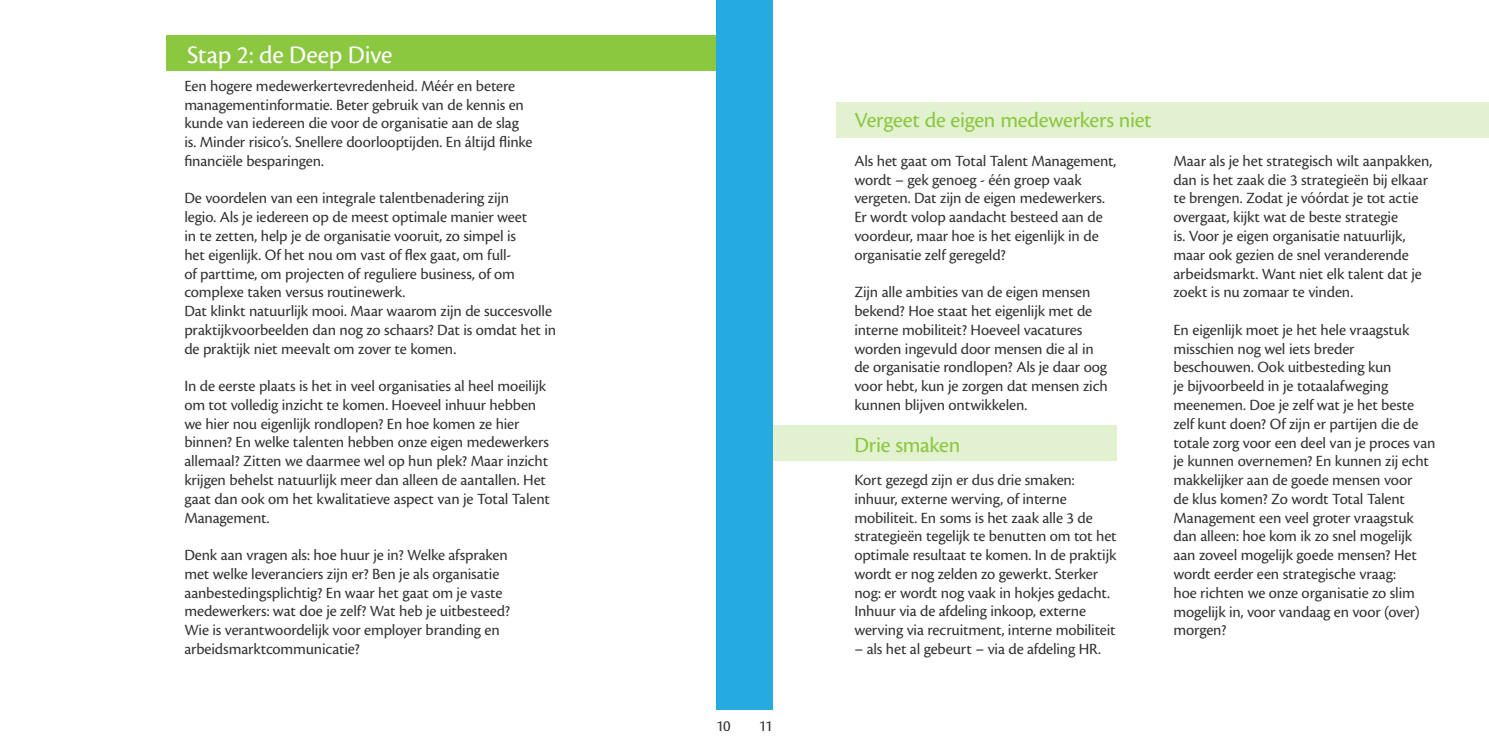
<style>
.page{position:relative;width:1489px;height:745px;background:#fff}
.page>*{position:absolute;margin:0;border:0;box-sizing:border-box;transform-origin:0 0}
.t1{font:26.25px "Cronos Pro";letter-spacing:-.01em;color:#fff}
.t2{font:22.5px "Cronos Pro";letter-spacing:-.01em;color:#8cc740}
.t3{font:16.25px/18.8px "Cronos Pro";letter-spacing:-.01em;color:#323232}
</style>
<div class="page">
<div style="left:716px;top:0;width:56px;height:709px;background:#26abe0"></div>
<div style="left:836px;top:102px;width:652px;height:35px;background:#e2f1cf"></div>
<div style="left:772px;top:424px;width:344px;height:36px;background:#e2f1cf"></div>
<div style="left:167px;top:35px;width:549px;height:36px;background:#8cc740"></div>
<h1 class="t1" style="left:187px;top:40px;width:207px">Stap 2: de Deep Dive</h1>
<p class="t3" style="left:184px;top:76px;width:350px">Een hogere medewerkertevredenheid. Méér en betere managementinformatie. Beter gebruik van de kennis en kunde van iedereen die voor de organisatie aan de slag is. Minder risico’s. Snellere doorlooptijden. En áltijd flinke financiële besparingen.</p>
<p class="t3" style="left:184px;top:189px;width:373px">De voordelen van een integrale talentbenadering zijn<br>legio. Als je iedereen op de meest optimale manier weet<br>in te zetten, help je de organisatie vooruit, zo simpel is<br>het eigenlijk. Of het nou om vast of flex gaat, om full-<br>of parttime, om projecten of reguliere business, of om complexe taken versus routinewerk.<br>Dat klinkt natuurlijk mooi. Maar waarom zijn de succesvolle praktijkvoorbeelden dan nog zo schaars? Dat is omdat het in de praktijk niet meevalt om zover te komen.</p>
<p class="t3" style="left:184px;top:376px;width:367px">In de eerste plaats is het in veel organisaties al heel moeilijk om tot volledig inzicht te komen. Hoeveel inhuur hebben we hier nou eigenlijk rondlopen? En hoe komen ze hier binnen? En welke talenten hebben onze eigen medewerkers allemaal? Zitten we daarmee wel op hun plek? Maar inzicht krijgen behelst natuurlijk meer dan alleen de aantallen. Het gaat dan ook om het kwalitatieve aspect van je Total Talent Management.</p>
<p class="t3" style="left:184px;top:545px;width:327px">Denk aan vragen als: hoe huur je in? Welke afspraken met welke leveranciers zijn er? Ben je als organisatie aanbestedingsplichtig? En waar het gaat om je vaste medewerkers: wat doe je zelf? Wat heb je uitbesteed?<br>Wie is verantwoordelijk voor employer branding en arbeidsmarktcommunicatie?</p>
<p class="t3" style="left:716px;top:716px;width:16px">10</p>
<p class="t3" style="left:759px;top:716px;width:15px">11</p>
<h2 class="t2" style="left:854px;top:107px;width:299px">Vergeet de eigen medewerkers niet</h2>
<p class="t3" style="left:854px;top:151px;width:263px">Als het gaat om Total Talent Management, wordt – gek genoeg - één groep vaak vergeten. Dat zijn de eigen medewerkers.<br>Er wordt volop aandacht besteed aan de voordeur, maar hoe is het eigenlijk in de organisatie zelf geregeld?</p>
<p class="t3" style="left:854px;top:283px;width:255px">Zijn alle ambities van de eigen mensen bekend? Hoe staat het eigenlijk met de interne mobiliteit? Hoeveel vacatures worden ingevuld door mensen die al in de organisatie rondlopen? Als je daar oog voor hebt, kun je zorgen dat mensen zich kunnen blijven ontwikkelen.</p>
<h2 class="t2" style="left:854px;top:432px;width:107px">Drie smaken</h2>
<p class="t3" style="left:854px;top:470px;width:264px">Kort gezegd zijn er dus drie smaken: inhuur, externe werving, of interne mobiliteit. En soms is het zaak alle 3 de strategieën tegelijk te benutten om tot het optimale resultaat te komen. In de praktijk wordt er nog zelden zo gewerkt. Sterker nog: er wordt nog vaak in hokjes gedacht.<br>Inhuur via de afdeling inkoop, externe werving via recruitment, interne mobiliteit</p>
<p class="t3" style="left:854px;top:639px;width:248px">– als het al gebeurt – via de afdeling HR.</p>
<p class="t3" style="left:1173px;top:151px;width:260px">Maar als je het strategisch wilt aanpakken, dan is het zaak die 3 strategieën bij elkaar te brengen. Zodat je vóórdat je tot actie overgaat, kijkt wat de beste strategie<br>is. Voor je eigen organisatie natuurlijk, maar ook gezien de snel veranderende arbeidsmarkt. Want niet elk talent dat je zoekt is nu zomaar te vinden.</p>
<p class="t3" style="left:1173px;top:320px;width:263px">En eigenlijk moet je het hele vraagstuk misschien nog wel iets breder beschouwen. Ook uitbesteding kun<br>je bijvoorbeeld in je totaalafweging meenemen. Doe je zelf wat je het beste zelf kunt doen? Of zijn er partijen die de totale zorg voor een deel van je proces van je kunnen overnemen? En kunnen zij echt makkelijker aan de goede mensen voor<br>de klus komen? Zo wordt Total Talent Management een veel groter vraagstuk dan alleen: hoe kom ik zo snel mogelijk aan zoveel mogelijk goede mensen? Het wordt eerder een strategische vraag:<br>hoe richten we onze organisatie zo slim mogelijk in, voor vandaag en voor (over) morgen?</p>
</div>
